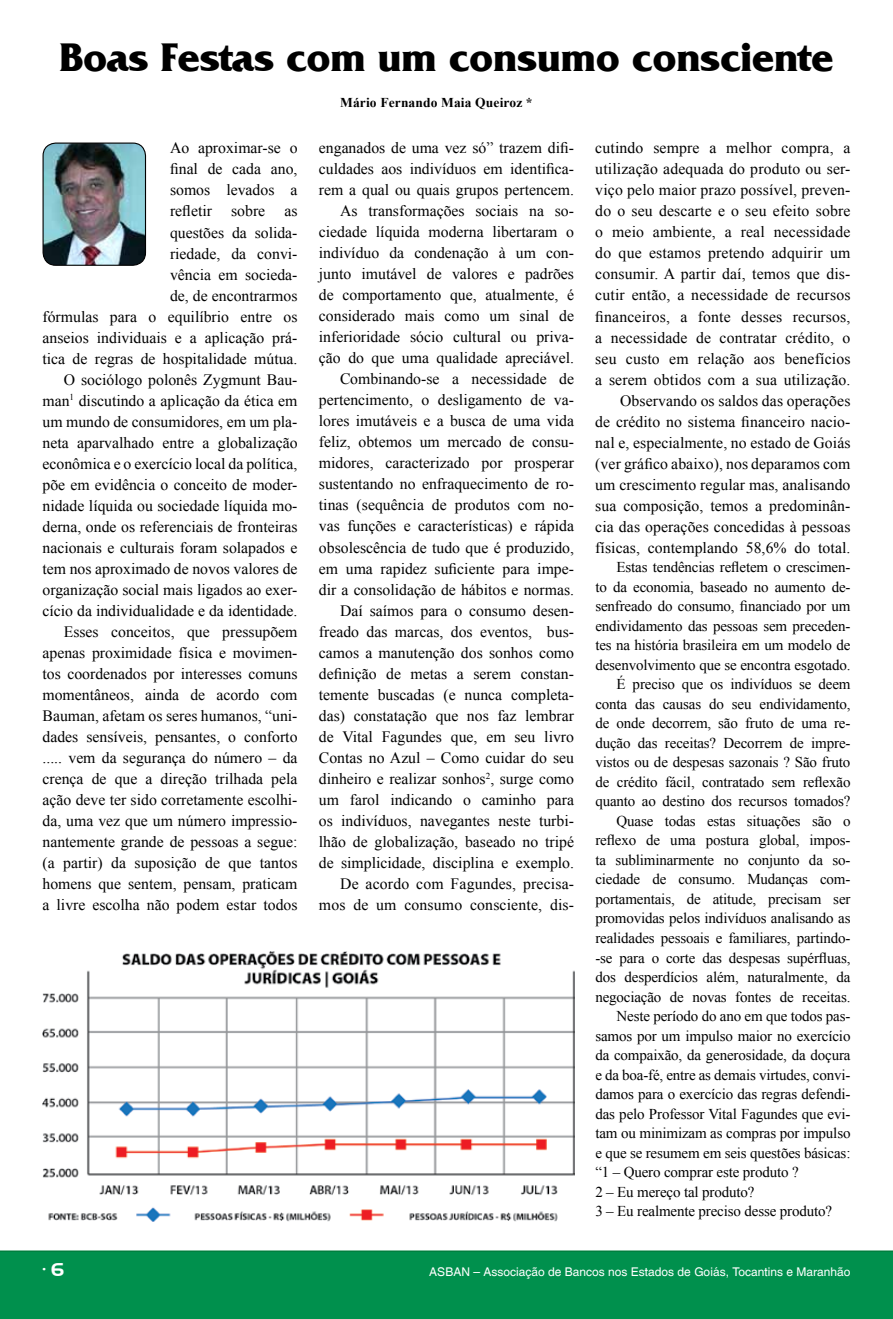
<style>
.page{position:relative;width:893px;height:1319px;background:#fff}
.page>*{position:absolute;margin:0;border:0;box-sizing:border-box;transform-origin:0 0}
.t1{font:700 42px "France";letter-spacing:-.01em;color:#000}
.t2{font:18px "Aero Regular SWFTE";color:#fff}
.t3{font:15.75px/21px "Times New Roman";color:#000;text-align:right}
.t4{font:15px "Times New Roman";letter-spacing:-.01em;color:#000}
.t5{font:700 13.5px "Times New Roman";letter-spacing:.01em;color:#000}
.t6{font:12px "Switzerland Plain";color:#fff}
</style>
<div class="page">
<div style="left:0;top:1250px;width:893px;height:68px;background:#00904d"></div>
<hr style="left:0;top:1250px;width:893px;height:1px;background:#007f3e">
<img style="left:43px;top:951px;width:531px;height:270px">
<img style="left:43px;top:144px;width:102px;height:121px">
<div style="left:43px;top:142px;width:103px;height:124px;border:1px solid #000;border-radius:13px"></div>
<h1 class="t1" style="left:59px;top:33px;width:776px">Boas Festas com um consumo consciente</h1>
<p class="t5" style="left:340px;top:93px;width:194px">Mário Fernando Maia Queiroz *</p>
<p class="t3" style="left:43px;top:137px;width:257px">Ao aproximar-se o<br>final de cada ano,<br>somos levados a<br>refletir sobre as<br>questões da solida-<br>riedade, da convi-<br>vência em socieda-<br>de, de encontrarmos<br>fórmulas para o equilíbrio entre os anseios individuais e a aplicação prá&shy;tica de regras de hospitalidade mútua.<br>O sociólogo polonês Zygmunt Bau&shy;man<sup>1</sup> discutindo a aplicação da ética em um mundo de consumidores, em um pla&shy;neta aparvalhado entre a globalização econômica e o exercício local da política, põe em evidência o conceito de moder&shy;nidade líquida ou sociedade líquida mo&shy;derna, onde os referenciais de fronteiras nacionais e culturais foram solapados e tem nos aproximado de novos valores de organização social mais ligados ao exer&shy;cício da individualidade e da identidade.<br>Esses conceitos, que pressupõem apenas proximidade física e movimen&shy;tos coordenados por interesses comuns momentâneos, ainda de acordo com Bauman, afetam os seres humanos, “uni&shy;dades sensíveis, pensantes, o conforto ..... vem da segurança do número – da crença de que a direção trilhada pela ação deve ter sido corretamente escolhi&shy;da, uma vez que um número impressio&shy;nantemente grande de pessoas a segue: (a partir) da suposição de que tantos homens que sentem, pensam, praticam a livre escolha não podem estar todos</p>
<p class="t3" style="left:319px;top:137px;width:257px">enganados de uma vez só” trazem difi&shy;culdades aos indivíduos em identifica&shy;rem a qual ou quais grupos pertencem.<br>As transformações sociais na so&shy;ciedade líquida moderna libertaram o indivíduo da condenação à um con&shy;junto imutável de valores e padrões de comportamento que, atualmente, é considerado mais como um sinal de inferioridade sócio cultural ou priva&shy;ção do que uma qualidade apreciável.<br>Combinando-se a necessidade de pertencimento, o desligamento de va&shy;lores imutáveis e a busca de uma vida feliz, obtemos um mercado de consu&shy;midores, caracterizado por prosperar sustentando no enfraquecimento de ro&shy;tinas (sequência de produtos com no&shy;vas funções e características) e rápida obsolescência de tudo que é produzido, em uma rapidez suficiente para impe&shy;dir a consolidação de hábitos e normas.<br>Daí saímos para o consumo desen&shy;freado das marcas, dos eventos, bus&shy;camos a manutenção dos sonhos como definição de metas a serem constan&shy;temente buscadas (e nunca completa&shy;das) constatação que nos faz lembrar de Vital Fagundes que, em seu livro Contas no Azul – Como cuidar do seu dinheiro e realizar sonhos<sup>2</sup>, surge como um farol indicando o caminho para os indivíduos, navegantes neste turbi&shy;lhão de globalização, baseado no tripé de simplicidade, disciplina e exemplo.<br>De acordo com Fagundes, precisa&shy;mos de um consumo consciente, dis-</p>
<p class="t3" style="left:595px;top:137px;width:257px">cutindo sempre a melhor compra, a utilização adequada do produto ou ser&shy;viço pelo maior prazo possível, preven&shy;do o seu descarte e o seu efeito sobre o meio ambiente, a real necessidade do que estamos pretendo adquirir um consumir. A partir daí, temos que dis&shy;cutir então, a necessidade de recursos financeiros, a fonte desses recursos, a necessidade de contratar crédito, o seu custo em relação aos benefícios a serem obtidos com a sua utilização.<br>Observando os saldos das operações<br>de crédito no sistema financeiro nacio&shy;nal e, especialmente, no estado de Goiás (ver gráfico abaixo), nos deparamos com um crescimento regular mas, analisando sua composição, temos a predominân&shy;cia das operações concedidas à pessoas físicas, contemplando 58,6% do total.</p>
<p class="t4" style="left:617px;top:557px;width:235px">Estas tendências refletem o crescimen-</p>
<p class="t4" style="left:595px;top:576px;width:257px">to da economia, baseado no aumento de-</p>
<p class="t4" style="left:595px;top:596px;width:257px">senfreado do consumo, financiado por um</p>
<p class="t4" style="left:595px;top:615px;width:257px">endividamento das pessoas sem preceden-</p>
<p class="t4" style="left:595px;top:635px;width:257px">tes na história brasileira em um modelo de</p>
<p class="t4" style="left:595px;top:654px;width:257px">desenvolvimento que se encontra esgotado.</p>
<p class="t4" style="left:617px;top:674px;width:235px">É preciso que os indivíduos se deem</p>
<p class="t4" style="left:595px;top:693px;width:257px">conta das causas do seu endividamento,</p>
<p class="t4" style="left:595px;top:713px;width:257px">de onde decorrem, são fruto de uma re-</p>
<p class="t4" style="left:595px;top:732px;width:257px">dução das receitas? Decorrem de impre-</p>
<p class="t4" style="left:595px;top:752px;width:257px">vistos ou de despesas sazonais ? São fruto</p>
<p class="t4" style="left:595px;top:771px;width:257px">de crédito fácil, contratado sem reflexão</p>
<p class="t4" style="left:595px;top:791px;width:257px">quanto ao destino dos recursos tomados?</p>
<p class="t4" style="left:617px;top:810px;width:235px">Quase todas estas situações são o</p>
<p class="t4" style="left:595px;top:830px;width:257px">reflexo de uma postura global, impos-</p>
<p class="t4" style="left:595px;top:849px;width:257px">ta subliminarmente no conjunto da so-</p>
<p class="t4" style="left:595px;top:869px;width:257px">ciedade de consumo. Mudanças com-</p>
<p class="t4" style="left:595px;top:888px;width:257px">portamentais, de atitude, precisam ser</p>
<p class="t4" style="left:595px;top:908px;width:257px">promovidas pelos indivíduos analisando as</p>
<p class="t4" style="left:595px;top:927px;width:257px">realidades pessoais e familiares, partindo-</p>
<p class="t4" style="left:595px;top:947px;width:257px">-se para o corte das despesas supérfluas,</p>
<p class="t4" style="left:595px;top:966px;width:257px">dos desperdícios além, naturalmente, da</p>
<p class="t4" style="left:595px;top:986px;width:257px">negociação de novas fontes de receitas.</p>
<p class="t4" style="left:617px;top:1005px;width:235px">Neste período do ano em que todos pas-</p>
<p class="t4" style="left:595px;top:1025px;width:257px">samos por um impulso maior no exercício</p>
<p class="t4" style="left:595px;top:1044px;width:257px">da compaixão, da generosidade, da doçura</p>
<p class="t4" style="left:595px;top:1064px;width:257px">e da boa-fé, entre as demais virtudes, convi-</p>
<p class="t4" style="left:595px;top:1083px;width:257px">damos para o exercício das regras defendi-</p>
<p class="t4" style="left:595px;top:1103px;width:257px">das pelo Professor Vital Fagundes que evi-</p>
<p class="t4" style="left:595px;top:1122px;width:257px">tam ou minimizam as compras por impulso</p>
<p class="t4" style="left:595px;top:1142px;width:257px">e que se resumem em seis questões básicas:</p>
<p class="t4" style="left:595px;top:1161px;width:205px">“1 – Quero comprar este produto ?</p>
<p class="t4" style="left:595px;top:1181px;width:161px">2 – Eu mereço tal produto?</p>
<p class="t4" style="left:595px;top:1200px;width:238px">3 – Eu realmente preciso desse produto?</p>
<p class="t2" style="left:43px;top:1258px;width:23px">• 6</p>
<p class="t6" style="left:429px;top:1264px;width:423px">ASBAN – Associação de Bancos nos Estados de Goiás, Tocantins e Maranhão</p>
</div>
